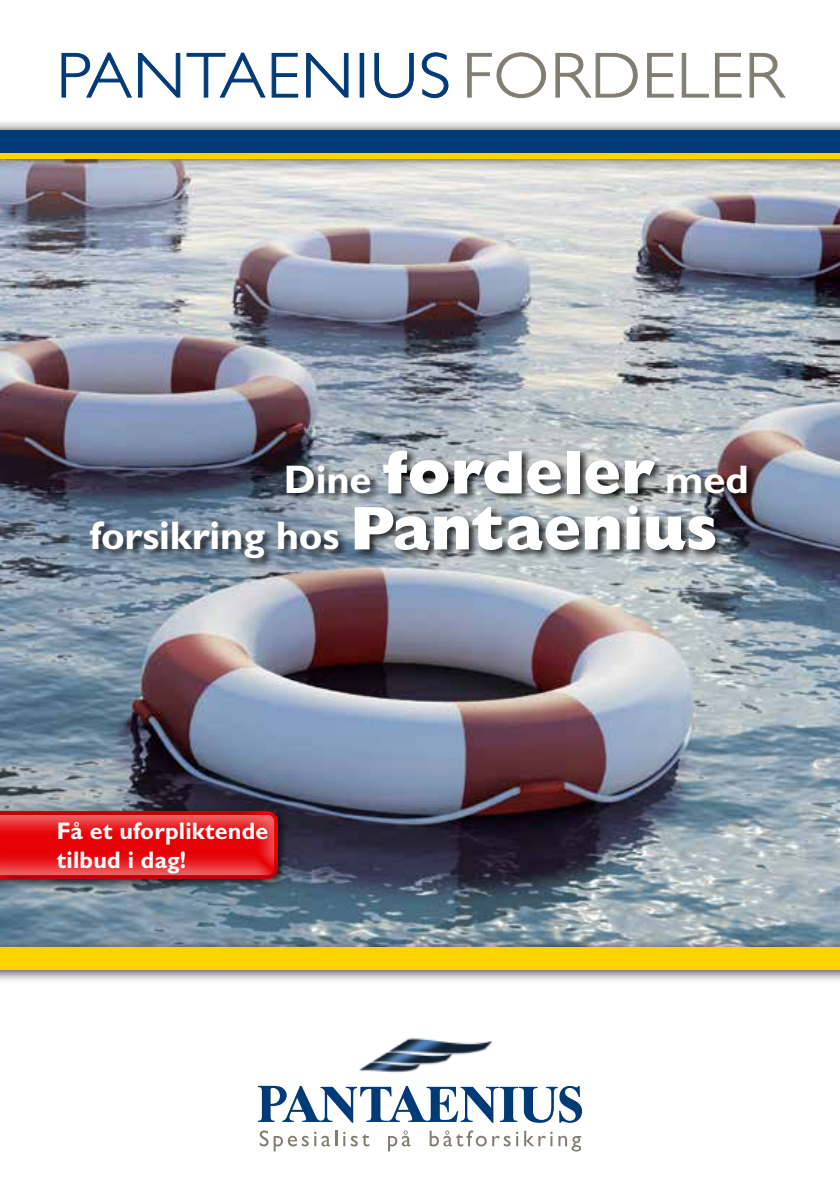
<style>
.page{position:relative;width:840px;height:1191px;background:#fff}
.page>*{position:absolute;margin:0;border:0;box-sizing:border-box;transform-origin:0 0}
.t1{font:300 64px "Gill Sans Std";letter-spacing:.025em;color:#003a77;scale:1.05 1}
.t2{font:800 62px "Gill Sans Std";letter-spacing:-.005em;color:#fff}
.t3{font:700 40px "Gill Sans Std";letter-spacing:-.005em;color:#fff}
.t4{font:700 24px/28.8px "Gill Sans Std";letter-spacing:.01em;color:#fff}
.s1{color:#817e71}
.s2{font-weight:700;font-size:40px}
.s3{font-weight:800;font-size:62px}
</style>
<div class="page">
<img style="left:0;top:171px;width:839px;height:767px">
<svg style="left:61px;top:52px;width:237px;height:46px"></svg>
<svg style="left:306px;top:52px;width:43px;height:46px"></svg>
<div style="left:359px;top:53px;width:5px;height:45px;border:1px solid #003a77"></div>
<svg style="left:374px;top:52px;width:40px;height:47px"></svg>
<svg style="left:421px;top:52px;width:27px;height:47px"></svg>
<svg style="left:467px;top:52px;width:79px;height:47px"></svg>
<svg style="left:555px;top:52px;width:83px;height:46px"></svg>
<svg style="left:647px;top:52px;width:26px;height:46px"></svg>
<svg style="left:681px;top:52px;width:60px;height:46px"></svg>
<svg style="left:749px;top:52px;width:37px;height:46px"></svg>
<svg style="left:258px;top:1085px;width:323px;height:37px"></svg>
<img style="left:359px;top:1038px;width:134px;height:35px">
<svg style="left:259px;top:1130px;width:49px;height:21px"></svg>
<svg style="left:314px;top:1130px;width:23px;height:16px"></svg>
<svg style="left:343px;top:1131px;width:26px;height:15px"></svg>
<svg style="left:388px;top:1130px;width:22px;height:21px"></svg>
<svg style="left:429px;top:1130px;width:57px;height:16px"></svg>
<svg style="left:492px;top:1131px;width:26px;height:15px"></svg>
<svg style="left:524px;top:1130px;width:28px;height:16px"></svg>
<svg style="left:558px;top:1135px;width:23px;height:16px"></svg>
<div style="left:0;top:118px;width:839px;height:53px;background:#000;opacity:.75"></div>
<div style="left:0;top:130px;width:839px;height:23px;background:#003a77"></div>
<div style="left:0;top:153px;width:839px;height:6px;background:#ffd300"></div>
<div style="left:0;top:938px;width:839px;height:46px;background:#000;opacity:.75"></div>
<div style="left:0;top:947px;width:839px;height:22px;background:#ffd300"></div>
<div style="left:89px;top:447px;width:667px;height:121px;background:#000;opacity:.75"></div>
<div style="left:0;top:804px;width:290px;height:87px;background:#000;opacity:.75"></div>
<svg style="left:0;top:809px;width:280px;height:72px;background:#da1e22"></svg>
<h1 class="t1" style="left:57px;top:40px;width:693px">PANTAENIUS <span class="s1">FORDELER</span></h1>
<h2 class="t2" style="left:284px;top:436px;width:466px"><span class="s2">Dine</span> fordeler <span class="s2">med</span></h2>
<h3 class="t3" style="left:89px;top:512px;width:628px">forsikring hos <span class="s3">Pantaenius</span></h3>
<p class="t4" style="left:57px;top:816px;width:213px">Få et uforpliktende tilbud i dag!</p>
<p class="t4" style="left:62px;top:839px;width:155px">Jetzt Angebot</p>
</div>
